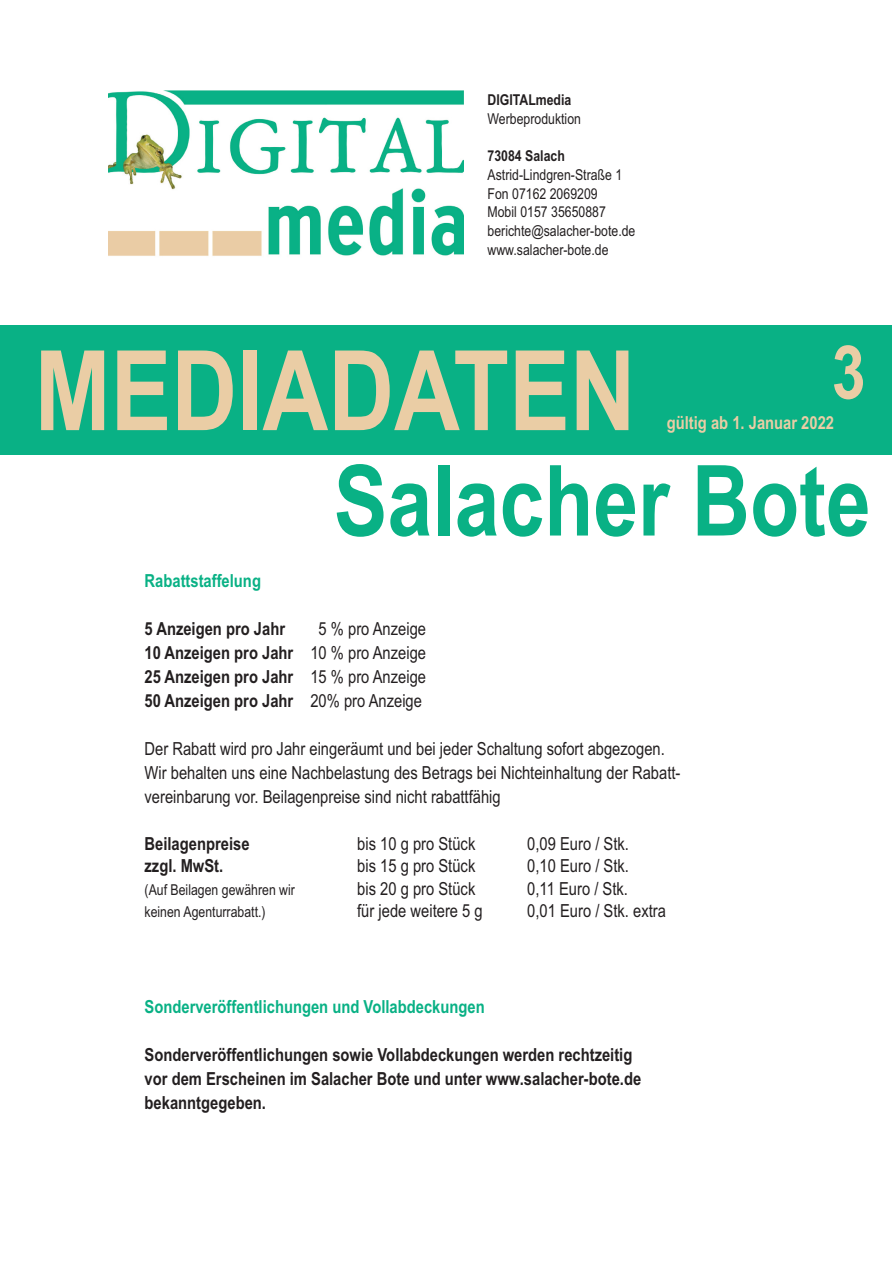
<style>
.page{position:relative;width:893px;height:1263px;background:#fff}
.page>*{position:absolute;margin:0;border:0;box-sizing:border-box;transform-origin:0 0}
.t1{font:700 111.15px "Arial Narrow";color:#eacda5}
.t2{font:700 98.25px "Arial Narrow";color:#09b185}
.t3{font:700 74.25px "Arial Narrow";color:#eacda5}
.t4{font:18px/24px "Arial Narrow";color:#231f20;text-align:justify}
.t5{font:700 18px/24px "Arial Narrow";color:#231f20}
.t6{font:700 18px "Arial Narrow";color:#09b185}
.t7{font:700 18px "Arial Narrow";color:#eacda5}
.t8{font:15px/18.8px "Arial Narrow";color:#231f20}
.t9{font:700 15px "Arial Narrow";color:#231f20}
.s1{color:#fff}
.s2{font-weight:700}
</style>
<div class="page">
<img style="left:108px;top:91px;width:355px;height:165px">
<svg style="left:171px;top:201px;width:3px;height:4px"></svg>
<div style="left:0;top:326px;width:892px;height:129px;background:#09b185"></div>
<p class="t9" style="left:488px;top:91px;width:85px">DIGITALmedia</p>
<p class="t8" style="left:488px;top:109px;width:95px">Werbeproduktion</p>
<p class="t9" style="left:488px;top:147px;width:79px">73084 Salach</p>
<p class="t8" style="left:488px;top:165px;width:149px">Astrid-Lindgren-Straße 1<br>Fon 07162 2069209<br>Mobil 0157 35650887 berichte@salacher-bote.de www.salacher-bote.de</p>
<h3 class="t3" style="left:832px;top:329px;width:35px">3</h3>
<h1 class="t1" style="left:35px;top:327px;width:602px">MEDIADATEN</h1>
<p class="t7" style="left:667px;top:412px;width:169px">gültig ab 1. Januar 2022</p>
<h2 class="t2" style="left:334px;top:444px;width:538px">Salacher Bote</h2>
<p class="t6" style="left:145px;top:570px;width:118px">Rabattstaffelung</p>
<p class="t5" style="left:145px;top:617px;width:142px">5 Anzeigen pro Jahr</p>
<p class="t4" style="left:145px;top:617px;width:283px;text-indent:166px"><span class="s1">1</span>5 % pro Anzeige <span class="s2">10 Anzeigen pro Jahr</span> 10 % pro Anzeige <span class="s2">25 Anzeigen pro Jahr</span> 15 % pro Anzeige <span class="s2">50 Anzeigen pro Jahr</span> 20% pro Anzeige</p>
<p class="t4" style="left:145px;top:737px;width:537px;text-align:left">Der Rabatt wird pro Jahr eingeräumt und bei jeder Schaltung sofort abgezogen.<br>Wir behalten uns eine Nachbelastung des Betrags bei Nichteinhaltung der Rabatt&shy;vereinbarung vor. Beilagenpreise sind nicht rabattfähig</p>
<p class="t5" style="left:145px;top:831px;width:107px">Beilagenpreise</p>
<p class="t4" style="left:357px;top:831px;width:120px">bis 10 g pro Stück</p>
<p class="t4" style="left:527px;top:831px;width:103px">0,09 Euro / Stk.</p>
<p class="t5" style="left:145px;top:854px;width:80px">zzgl. MwSt.</p>
<p class="t4" style="left:357px;top:854px;width:120px">bis 15 g pro Stück</p>
<p class="t4" style="left:527px;top:854px;width:103px">0,10 Euro / Stk.</p>
<p class="t8" style="left:145px;top:880px;width:152px">(Auf Beilagen gewähren wir</p>
<p class="t4" style="left:357px;top:876px;width:120px">bis 20 g pro Stück</p>
<p class="t4" style="left:527px;top:876px;width:102px">0,11 Euro / Stk.</p>
<p class="t8" style="left:145px;top:903px;width:123px">keinen Agenturrabatt.)</p>
<p class="t4" style="left:357px;top:899px;width:127px">für jede weitere 5 g</p>
<p class="t4" style="left:527px;top:899px;width:140px">0,01 Euro / Stk. extra</p>
<p class="t6" style="left:145px;top:996px;width:342px">Sonderveröffentlichungen und Vollabdeckungen</p>
<p class="t5" style="left:145px;top:1043px;width:498px">Sonderveröffentlichungen sowie Vollabdeckungen werden rechtzeitig vor dem Erscheinen im Salacher Bote und unter www.salacher-bote.de bekanntgegeben.</p>
</div>
